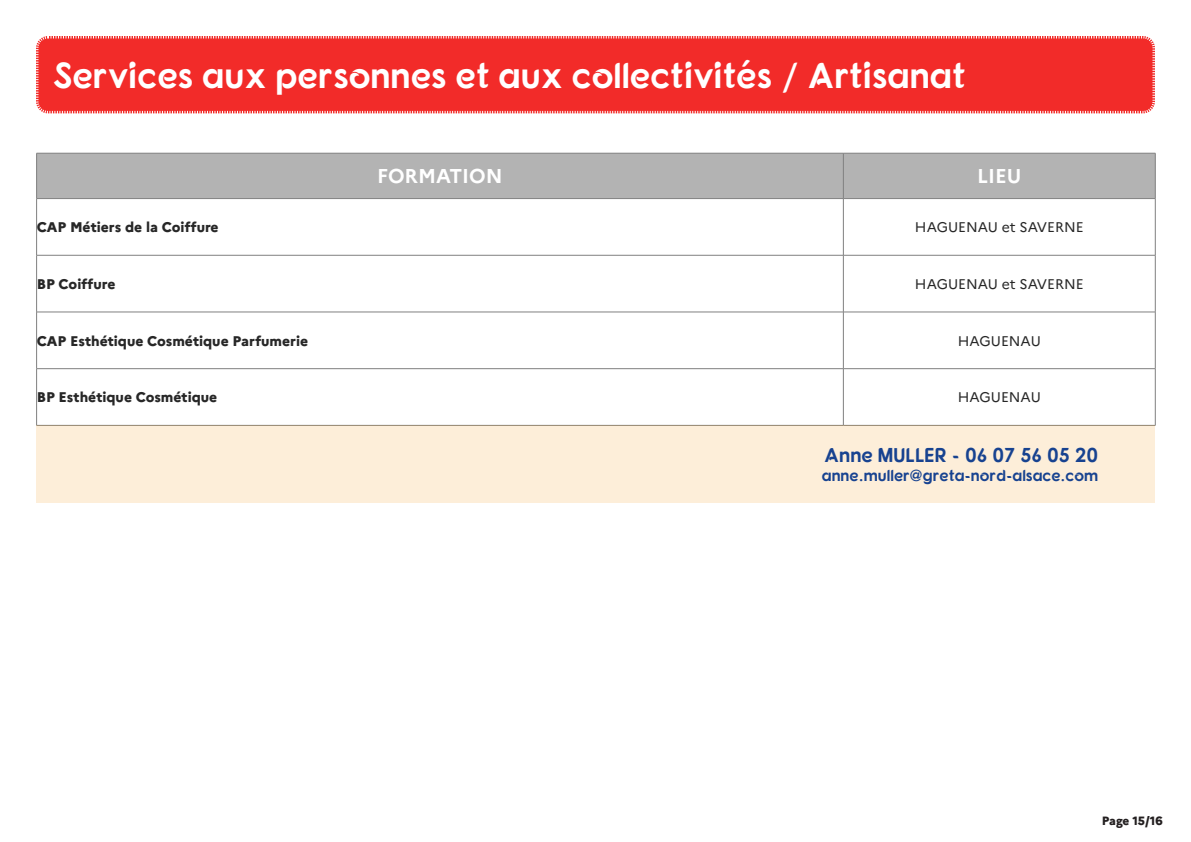
<style>
.page{position:relative;width:1191px;height:842px;background:#fff}
.page>*{position:absolute;margin:0;border:0;box-sizing:border-box;transform-origin:0 0}
.t1{font:36px "Fonarto";color:#fff}
.t2{font:20px "Fonarto";color:#174290}
.t3{font:700 20px "Marianne";color:#fff}
.t4{font:16px "Fonarto";color:#174290}
.t5{font:800 14px "Marianne";color:#272727}
.t6{font:14px "Marianne";color:#272727}
.t7{font:800 12px "Marianne";letter-spacing:-.015em;color:#231f20}
</style>
<div class="page">
<svg style="left:36px;top:36px;width:1119px;height:78px;background:#f23230"></svg>
<div style="left:37px;top:154px;width:1118px;height:44px;background:#b3b3b3"></div>
<svg style="left:37px;top:199px;width:1118px;height:226px"></svg>
<hr style="left:36px;top:153px;width:807px;height:1px;background:#808080">
<hr style="left:36px;top:153px;width:1px;height:45px;background:#808080">
<hr style="left:843px;top:153px;width:312px;height:1px;background:#808080">
<hr style="left:843px;top:153px;width:1px;height:45px;background:#808080">
<hr style="left:1155px;top:153px;width:1px;height:45px;background:#808080">
<hr style="left:36px;top:198px;width:807px;height:1px;background:#808080">
<hr style="left:36px;top:199px;width:1px;height:56px;background:#808080">
<hr style="left:843px;top:198px;width:312px;height:1px;background:#808080">
<hr style="left:843px;top:199px;width:1px;height:56px;background:#808080">
<hr style="left:1155px;top:199px;width:1px;height:56px;background:#808080">
<hr style="left:36px;top:255px;width:807px;height:1px;background:#808080">
<hr style="left:36px;top:255px;width:1px;height:57px;background:#808080">
<hr style="left:843px;top:255px;width:312px;height:1px;background:#808080">
<hr style="left:843px;top:255px;width:1px;height:57px;background:#808080">
<hr style="left:1155px;top:255px;width:1px;height:57px;background:#808080">
<hr style="left:36px;top:312px;width:807px;height:1px;background:#808080">
<hr style="left:36px;top:312px;width:1px;height:57px;background:#808080">
<hr style="left:843px;top:312px;width:312px;height:1px;background:#808080">
<hr style="left:843px;top:312px;width:1px;height:57px;background:#808080">
<hr style="left:1155px;top:312px;width:1px;height:57px;background:#808080">
<hr style="left:36px;top:368px;width:807px;height:1px;background:#808080">
<hr style="left:36px;top:369px;width:1px;height:56px;background:#808080">
<hr style="left:843px;top:368px;width:312px;height:1px;background:#808080">
<hr style="left:843px;top:369px;width:1px;height:56px;background:#808080">
<hr style="left:1155px;top:369px;width:1px;height:56px;background:#808080">
<div style="left:36px;top:425px;width:1119px;height:78px;background:#fdeed9"></div>
<p class="t1" style="left:53px;top:53px;width:914px">Services aux personnes et aux collectivités / Artisanat</p>
<p class="t3" style="left:377px;top:161px;width:127px">FORMATION</p>
<p class="t3" style="left:977px;top:161px;width:46px">LIEU</p>
<p class="t5" style="left:37px;top:216px;width:183px">CAP Métiers de la Coiffure</p>
<p class="t6" style="left:915px;top:216px;width:170px">HAGUENAU et SAVERNE</p>
<p class="t5" style="left:37px;top:273px;width:80px">BP Coiffure</p>
<p class="t6" style="left:915px;top:273px;width:170px">HAGUENAU et SAVERNE</p>
<p class="t5" style="left:37px;top:330px;width:273px">CAP Esthétique Cosmétique Parfumerie</p>
<p class="t6" style="left:957px;top:330px;width:85px">HAGUENAU</p>
<p class="t5" style="left:37px;top:386px;width:182px">BP Esthétique Cosmétique</p>
<p class="t6" style="left:957px;top:386px;width:85px">HAGUENAU</p>
<p class="t2" style="left:824px;top:443px;width:276px">Anne MULLER - 06 07 56 05 20</p>
<p class="t4" style="left:822px;top:466px;width:278px">anne.muller@greta-nord-alsace.com</p>
<p class="t7" style="left:1101px;top:812px;width:62px">Page 15/16</p>
</div>
